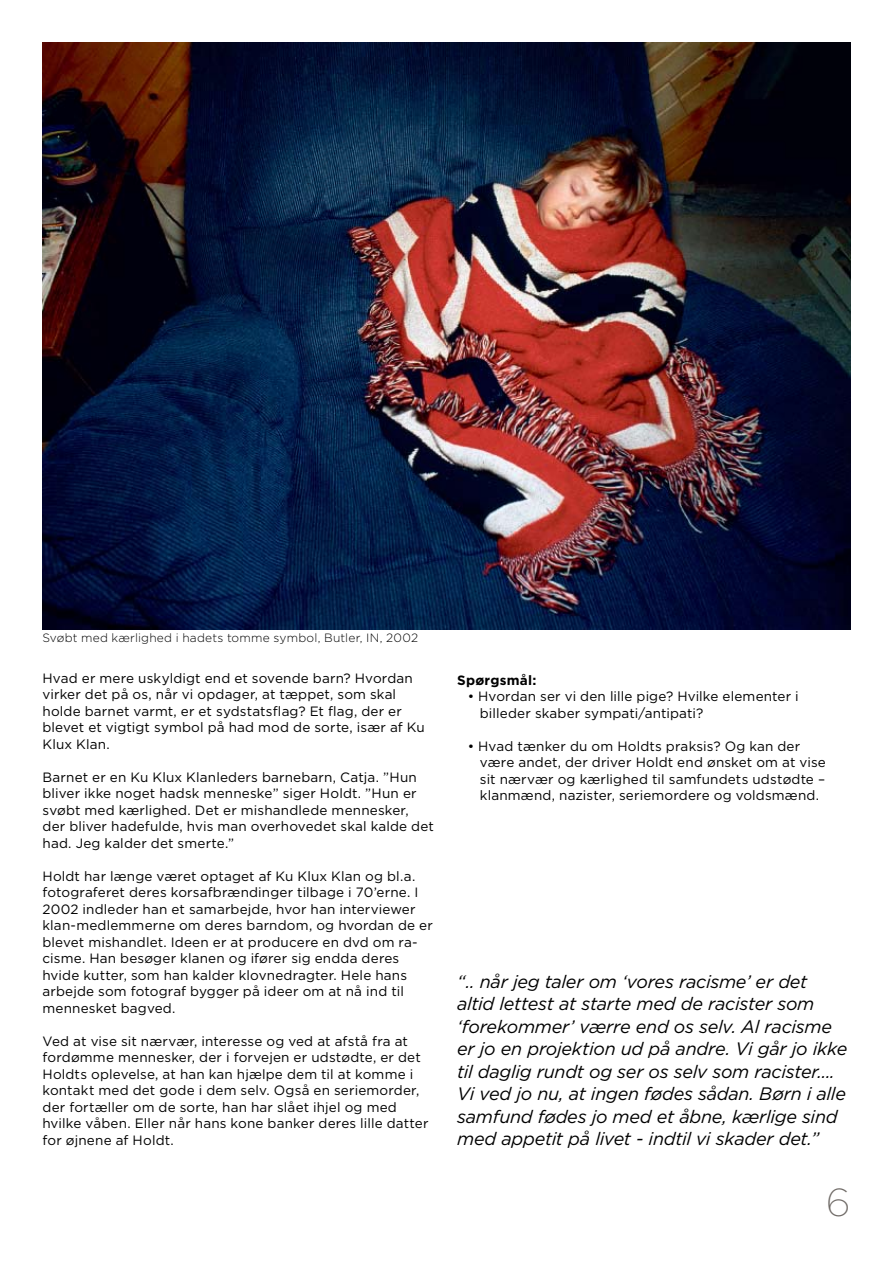
<style>
.page{position:relative;width:893px;height:1263px;background:#fff}
.page>*{position:absolute;margin:0;border:0;box-sizing:border-box;transform-origin:0 0}
.t1{font:200 39px "Gotham";color:#6f6a66}
.t2{font:italic 18px/22.5px "Gotham";letter-spacing:-.015em;color:#000}
.t3{font:13.5px/16.5px "Gotham";letter-spacing:.01em;color:#000}
.t4{font:700 13.5px "Gotham";letter-spacing:.02em;color:#000}
.t5{font:300 12px "Gotham";letter-spacing:.02em;color:#000}
</style>
<div class="page">
<img style="left:43px;top:43px;width:807px;height:586px">
<p class="t5" style="left:43px;top:630px;width:377px">Svøbt med kærlighed i hadets tomme symbol, Butler, IN, 2002</p>
<p class="t3" style="left:43px;top:669px;width:384px">Hvad er mere uskyldigt end et sovende barn? Hvordan virker det på os, når vi opdager, at tæppet, som skal holde barnet varmt, er et sydstatsflag? Et flag, der er blevet et vigtigt symbol på had mod de sorte, især af Ku Klux Klan.</p>
<p class="t3" style="left:43px;top:768px;width:393px">Barnet er en Ku Klux Klanleders barnebarn, Catja. ”Hun bliver ikke noget hadsk menneske” siger Holdt. ”Hun er svøbt med kærlighed. Det er mishandlede mennesker, der bliver hadefulde, hvis man overhovedet skal kalde det had. Jeg kalder det smerte.”</p>
<p class="t3" style="left:43px;top:867px;width:392px">Holdt har længe været optaget af Ku Klux Klan og bl.a. fotograferet deres korsafbrændinger tilbage i 70’erne. I 2002 indleder han et samarbejde, hvor han interviewer klan-medlemmerne om deres barndom, og hvordan de er blevet mishandlet. Ideen er at producere en dvd om ra&shy;cisme. Han besøger klanen og ifører sig endda deres hvide kutter, som han kalder klovnedragter. Hele hans arbejde som fotograf bygger på ideer om at nå ind til mennesket bagved.</p>
<p class="t3" style="left:43px;top:1032px;width:387px">Ved at vise sit nærvær, interesse og ved at afstå fra at fordømme mennesker, der i forvejen er udstødte, er det Holdts oplevelse, at han kan hjælpe dem til at komme i kontakt med det gode i dem selv. Også en seriemorder, der fortæller om de sorte, han har slået ihjel og med hvilke våben. Eller når hans kone banker deres lille datter for øjnene af Holdt.</p>
<p class="t4" style="left:457px;top:671px;width:81px">Spørgsmål:</p>
<p class="t3" style="left:480px;top:688px;width:320px;text-indent:-12px">• Hvordan ser vi den lille pige? Hvilke elementer i billeder skaber sympati/antipati?</p>
<p class="t3" style="left:480px;top:737px;width:347px;text-indent:-12px">• Hvad tænker du om Holdts praksis? Og kan der være andet, der driver Holdt end ønsket om at vise sit nærvær og kærlighed til samfundets udstødte – klanmænd, nazister, seriemordere og voldsmænd.</p>
<p class="t2" style="left:457px;top:970px;width:392px">“.. når jeg taler om ‘vores racisme’ er det altid lettest at starte med de racister som ‘forekommer’ værre end os selv. Al racisme er jo en projektion ud på andre. Vi går jo ikke til daglig rundt og ser os selv som racister....<br>Vi ved jo nu, at ingen fødes sådan. Børn i alle samfund fødes jo med et åbne, kærlige sind med appetit på livet - indtil vi skader det.”</p>
<h1 class="t1" style="left:826px;top:1178px;width:26px">6</h1>
</div>
